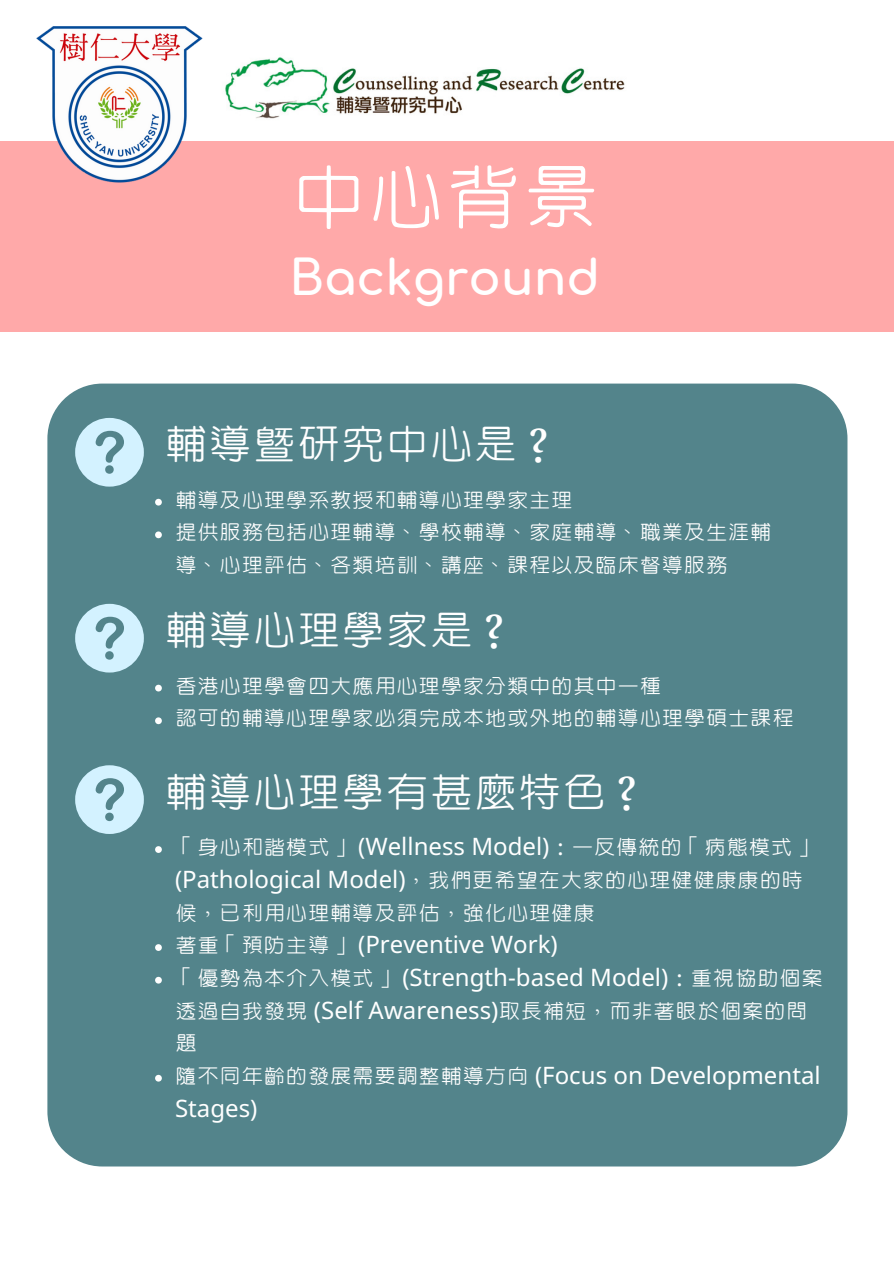
<style>
.page{position:relative;width:894px;height:1264px;background:#fff}
.page>*{position:absolute;margin:0;border:0;box-sizing:border-box;transform-origin:0 0}
.t1{font:84px "cw Te X Yen";color:#fff}
.t2{font:48px "cw Te X Yen";color:#fff}
.t3{font:700 48px "Comfortaa";color:#fff}
.t4{font:24px/32.7px "cw Te X Yen";color:#fff}
.t5{font:24px/32.7px "Noto Sans";color:#fff}
.s1{font-family:"Noto Sans"}
.s2{font-family:"cw Te X Yen"}
</style>
<div class="page">
<div style="left:0;top:141px;width:893px;height:190px;background:#ffa9a9"></div>
<img style="left:225px;top:57px;width:400px;height:62px">
<img style="left:36px;top:27px;width:166px;height:155px">
<div style="left:47px;top:383px;width:800px;height:783px;background:#53848b;border-radius:55px"></div>
<svg style="left:155px;top:499px;width:7px;height:6px"></svg>
<svg style="left:155px;top:531px;width:7px;height:7px"></svg>
<div style="left:75px;top:418px;width:69px;height:68px;background:#d3f2ff;border-radius:50%"></div>
<svg style="left:96px;top:431px;width:28px;height:43px"></svg>
<div style="left:75px;top:604px;width:69px;height:68px;background:#d3f2ff;border-radius:50%"></div>
<svg style="left:96px;top:616px;width:28px;height:43px"></svg>
<div style="left:75px;top:765px;width:69px;height:69px;background:#d3f2ff;border-radius:50%"></div>
<svg style="left:96px;top:778px;width:28px;height:43px"></svg>
<svg style="left:155px;top:684px;width:7px;height:7px"></svg>
<svg style="left:155px;top:717px;width:7px;height:7px"></svg>
<svg style="left:155px;top:846px;width:7px;height:7px"></svg>
<svg style="left:155px;top:944px;width:7px;height:6px"></svg>
<svg style="left:155px;top:976px;width:7px;height:7px"></svg>
<svg style="left:155px;top:1074px;width:7px;height:7px"></svg>
<h1 class="t1" style="left:290px;top:159px;width:311px">中心背景</h1>
<h2 class="t3" style="left:289px;top:253px;width:312px">Background</h2>
<h2 class="t2" style="left:164px;top:422px;width:399px">輔導暨研究中心是？</h2>
<p class="t4" style="left:175px;top:484px;width:598px">輔導及心理學系教授和輔導心理學家主理<br>提供服務包括心理輔導、學校輔導、家庭輔導、職業及生涯輔導、心理評估、各類培訓、講座、課程以及臨床督導服務</p>
<h2 class="t2" style="left:164px;top:608px;width:355px">輔導心理學家是？</h2>
<p class="t4" style="left:175px;top:670px;width:620px">香港心理學會四大應用心理學家分類中的其中一種<br>認可的輔導心理學家必須完成本地或外地的輔導心理學碩士課程</p>
<h2 class="t2" style="left:164px;top:770px;width:488px">輔導心理學有甚麼特色？</h2>
<p class="t4" style="left:175px;top:831px;width:641px">「身心和諧模式」 <span class="s1">(Wellness Model)</span>：一反傳統的「病態模式」</p>
<p class="t5" style="left:175px;top:862px;width:630px">(Pathological Model)<span class="s2">，我們更希望在大家的心理健健康康的時</span></p>
<p class="t4" style="left:175px;top:896px;width:421px">候，已利用心理輔導及評估，強化心理健康</p>
<p class="t5" style="left:175px;top:927px;width:649px"><span class="s2">著重「預防主導」</span> (Preventive Work)<br><span class="s2">「優勢為本介入模式」</span> (Strength-based Model)<span class="s2">：重視協助個案</span></p>
<p class="t4" style="left:175px;top:994px;width:634px">透過自我發現 <span class="s1">(Self Awareness)</span>取長補短，而非著眼於個案的問題</p>
<p class="t5" style="left:175px;top:1058px;width:647px"><span class="s2">隨不同年齡的發展需要調整輔導方向</span> (Focus on Developmental<br>Stages)</p>
</div>
